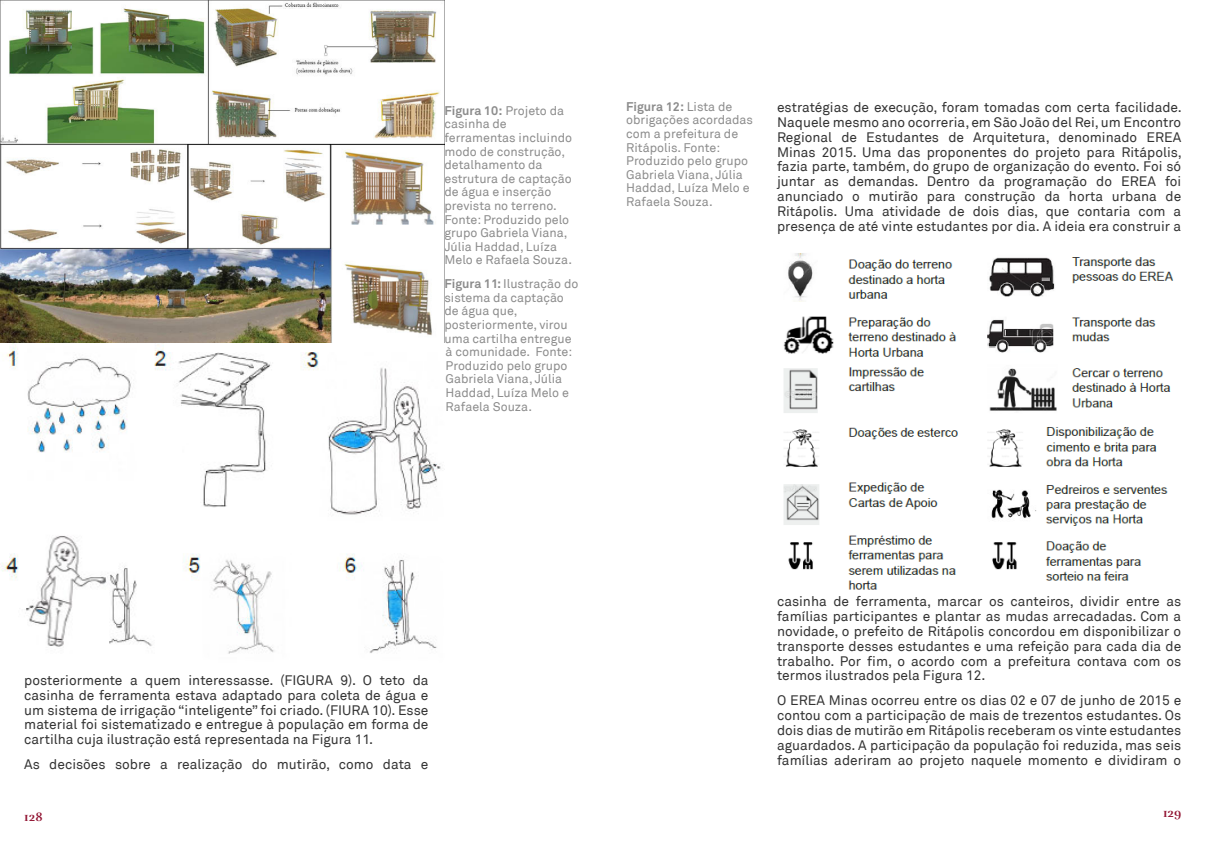
<style>
.page{position:relative;width:1205px;height:851px;background:#fff}
.page>*{position:absolute;margin:0;border:0;box-sizing:border-box;transform-origin:0 0}
.t1{font:13.75px/15px "Akkurat";color:#333;text-align:justify}
.t2{font:12.5px/13.6px "Akkurat";color:#8c8c8c}
.t3{font:700 12.5px "Rufina";color:#911231}
.s1{font-weight:700}
</style>
<div class="page">
<img style="left:0;top:0;width:444px;height:654px">
<img style="left:783px;top:253px;width:391px;height:337px">
<p class="t2" style="left:444px;top:103px;width:129px"><span class="s1">Figura 10:</span> Projeto da casinha de ferramentas incluindo modo de construção, detalhamento da estrutura de captação de água e inserção prevista no terreno.<br>Fonte: Produzido pelo grupo Gabriela Viana,<br>Júlia Haddad, Luíza<br>Melo e Rafaela Souza.</p>
<p class="t2" style="left:444px;top:276px;width:135px"><span class="s1">Figura 11:</span>Ilustração do sistema da captação de água que, posteriormente, virou uma cartilha entregue à comunidade. Fonte:<br>Produzido pelo grupo<br>Gabriela Viana, Júlia<br>Haddad, Luíza Melo e<br>Rafaela Souza.</p>
<p class="t2" style="left:626px;top:99px;width:128px"><span class="s1">Figura 12:</span> Lista de obrigações acordadas com a prefeitura de<br>Ritápolis. Fonte:<br>Produzido pelo grupo<br>Gabriela Viana, Júlia<br>Haddad, Luíza Melo e<br>Rafaela Souza.</p>
<p class="t1" style="left:777px;top:99px;width:406px">estratégias de execução, foram tomadas com certa facilidade.<br>Naquele mesmo ano ocorreria, em São João del Rei, um Encontro Regional de Estudantes de Arquitetura, denominado EREA Minas 2015. Uma das proponentes do projeto para Ritápolis, fazia parte, também, do grupo de organização do evento. Foi só juntar as demandas. Dentro da programação do EREA foi anunciado o mutirão para construção da horta urbana de Ritápolis. Uma atividade de dois dias, que contaria com a presença de até vinte estudantes por dia. A ideia era construir a</p>
<p class="t1" style="left:24px;top:671px;width:406px">posteriormente a quem interessasse. (FIGURA 9). O teto da casinha de ferramenta estava adaptado para coleta de água e um sistema de irrigação “inteligente” foi criado. (FIURA 10). Esse material foi sistematizado e entregue à população em forma de cartilha cuja ilustração está representada na Figura 11.</p>
<p class="t1" style="left:24px;top:756px;width:406px">As decisões sobre a realização do mutirão, como data e</p>
<p class="t3" style="left:24px;top:808px;width:20px">128</p>
<p class="t1" style="left:777px;top:592px;width:406px">casinha de ferramenta, marcar os canteiros, dividir entre as famílias participantes e plantar as mudas arrecadadas. Com a novidade, o prefeito de Ritápolis concordou em disponibilizar o transporte desses estudantes e uma refeição para cada dia de trabalho. Por fim, o acordo com a prefeitura contava com os termos ilustrados pela Figura 12.</p>
<p class="t1" style="left:777px;top:692px;width:406px">O EREA Minas ocorreu entre os dias 02 e 07 de junho de 2015 e contou com a participação de mais de trezentos estudantes. Os dois dias de mutirão em Ritápolis receberam os vinte estudantes aguardados. A participação da população foi reduzida, mas seis famílias aderiram ao projeto naquele momento e dividiram o</p>
<p class="t3" style="left:1163px;top:804px;width:20px">129</p>
</div>
